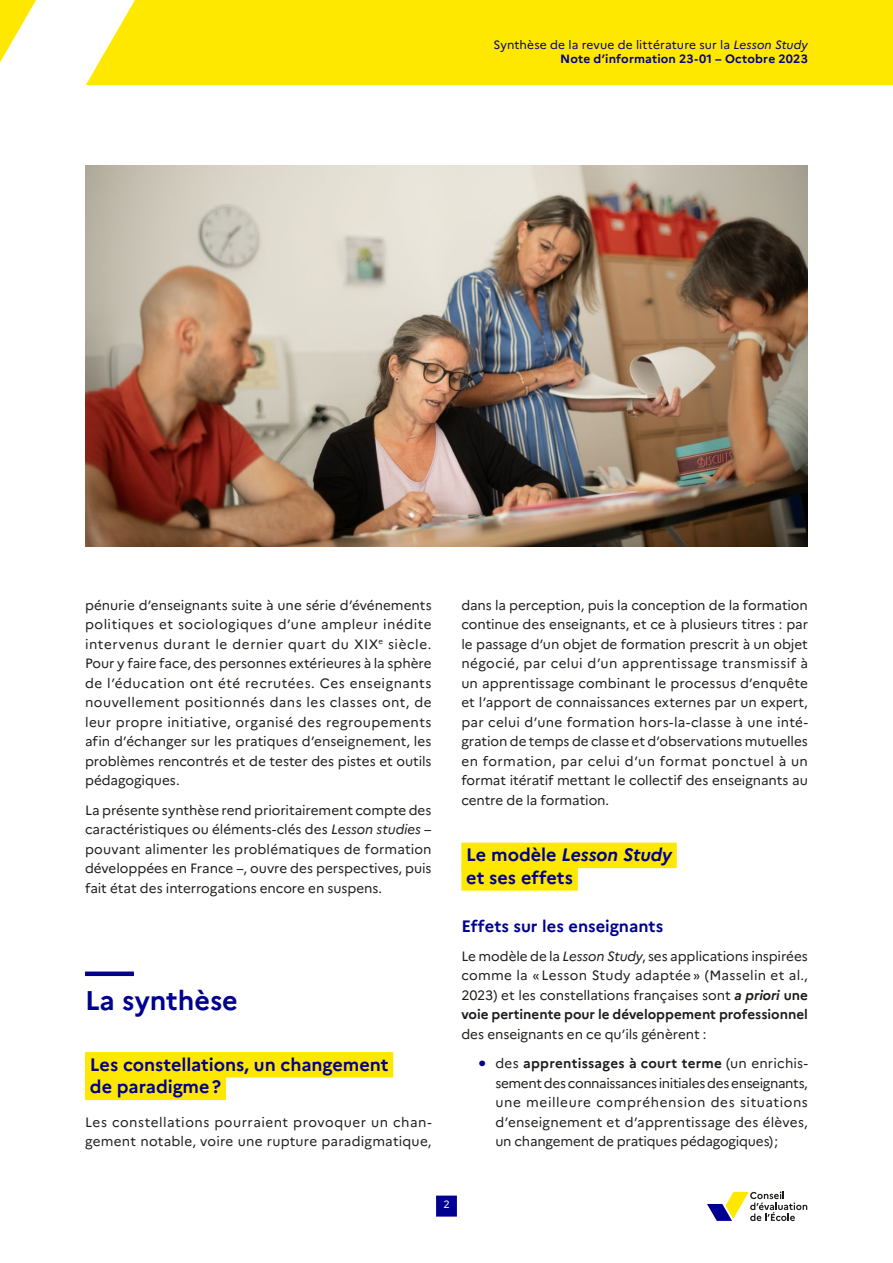
<style>
.page{position:relative;width:893px;height:1263px;background:#fff}
.page>*{position:absolute;margin:0;border:0;box-sizing:border-box;transform-origin:0 0}
.t1{font:700 27px "Marianne";color:#000091}
.t2{font:700 18px/22.5px "Marianne";letter-spacing:-.005em;color:#000091}
.t3{font:700 16.5px "Marianne";color:#000091}
.t4{font:13.5px/19.5px "Marianne";letter-spacing:-.005em;color:#1d1d1b;text-align:justify}
.t5{font:13.5px/19.5px "Marianne";letter-spacing:.025em;color:#1d1d1b}
.t6{font:12px/14.4px "Marianne";letter-spacing:.01em;color:#000091;text-align:right}
.t7{font:10.5px "Marianne";color:#fff}
.s1{font-style:italic}
.s2{font-weight:700}
.s3{font-weight:700;font-style:italic}
.s4{font-weight:700;font-size:18px;color:#000091}
</style>
<div class="page">
<div style="left:0;top:0;width:893px;height:85px;background:#ffe800"></div>
<svg style="left:0;top:0;width:135px;height:166px"></svg>
<div style="left:85px;top:971px;width:49px;height:5px;background:#000091"></div>
<div style="left:85px;top:1052px;width:308px;height:25px;background:#ffe800"></div>
<div style="left:85px;top:1074px;width:141px;height:26px;background:#ffe800"></div>
<div style="left:461px;top:843px;width:216px;height:25px;background:#ffe800"></div>
<div style="left:461px;top:865px;width:117px;height:26px;background:#ffe800"></div>
<svg style="left:707px;top:1191px;width:100px;height:30px"></svg>
<div style="left:436px;top:1195px;width:21px;height:21px;background:#000091"></div>
<img style="left:85px;top:166px;width:723px;height:380px">
<p class="t6" style="left:493px;top:37px;width:316px">Synthèse de la revue de littérature sur la <span class="s1">Lesson Study<br></span><span class="s2">Note d’information 23-01 – Octobre 2023</span></p>
<p class="t4" style="left:85px;top:595px;width:348px">pénurie d’enseignants suite à une série d’événements politiques et sociologiques d’une ampleur inédite intervenus durant le dernier quart du XIX<sup>e</sup> siècle.<br>Pour y faire face, des personnes extérieures à la sphère de l’éducation ont été recrutées. Ces enseignants nouvellement positionnés dans les classes ont, de leur propre initiative, organisé des regroupements afin d’échanger sur les pratiques d’enseignement, les problèmes rencontrés et de tester des pistes et outils pédagogiques.</p>
<p class="t4" style="left:85px;top:800px;width:348px">La présente synthèse rend prioritairement compte des caractéristiques ou éléments-clés des <span class="s1">Lesson studies</span> – pouvant alimenter les problématiques de formation développées en France –, ouvre des perspectives, puis fait état des interrogations encore en suspens.</p>
<h1 class="t1" style="left:85px;top:984px;width:154px">La synthèse</h1>
<h2 class="t2" style="left:90px;top:1053px;width:300px">Les constellations, un changement de paradigme?</h2>
<p class="t5" style="left:85px;top:1112px;width:348px">Les constellations pourraient provoquer un chan&shy;gement notable, voire une rupture paradigmatique,</p>
<p class="t4" style="left:461px;top:595px;width:348px">dans la perception, puis la conception de la formation continue des enseignants, et ce à plusieurs titres : par le passage d’un objet de formation prescrit à un objet négocié, par celui d’un apprentissage transmissif à un apprentissage combinant le processus d’enquête et l’apport de connaissances externes par un expert, par celui d’une formation hors-la-classe à une inté&shy;gration de temps de classe et d’observations mutuelles en formation, par celui d’un format ponctuel à un format itératif mettant le collectif des enseignants au centre de la formation.</p>
<h2 class="t2" style="left:466px;top:844px;width:207px">Le modèle <span class="s1">Lesson Study </span>et ses effets</h2>
<p class="t3" style="left:461px;top:916px;width:203px">Effets sur les enseignants</p>
<p class="t4" style="left:461px;top:946px;width:348px">Le modèle de la <span class="s1">Lesson Study</span>, ses applications inspirées comme la « Lesson Study adaptée » (Masselin et al., 2023) et les constellations françaises sont <span class="s3">a priori</span> <span class="s2">une voie pertinente pour le développement professionnel</span></p>
<p class="t4" style="left:461px;top:1024px;width:247px">des enseignants en ce qu’ils génèrent :</p>
<p class="t4" style="left:495px;top:1053px;width:314px;text-indent:-17px"><span class="s4">•</span> des <span class="s2">apprentissages à court terme</span> (un enrichis&shy;sement des connaissances initiales des enseignants, une meilleure compréhension des situations d’enseignement et d’apprentissage des élèves, un changement de pratiques pédagogiques);</p>
<p class="t7" style="left:443px;top:1198px;width:8px">2</p>
</div>
